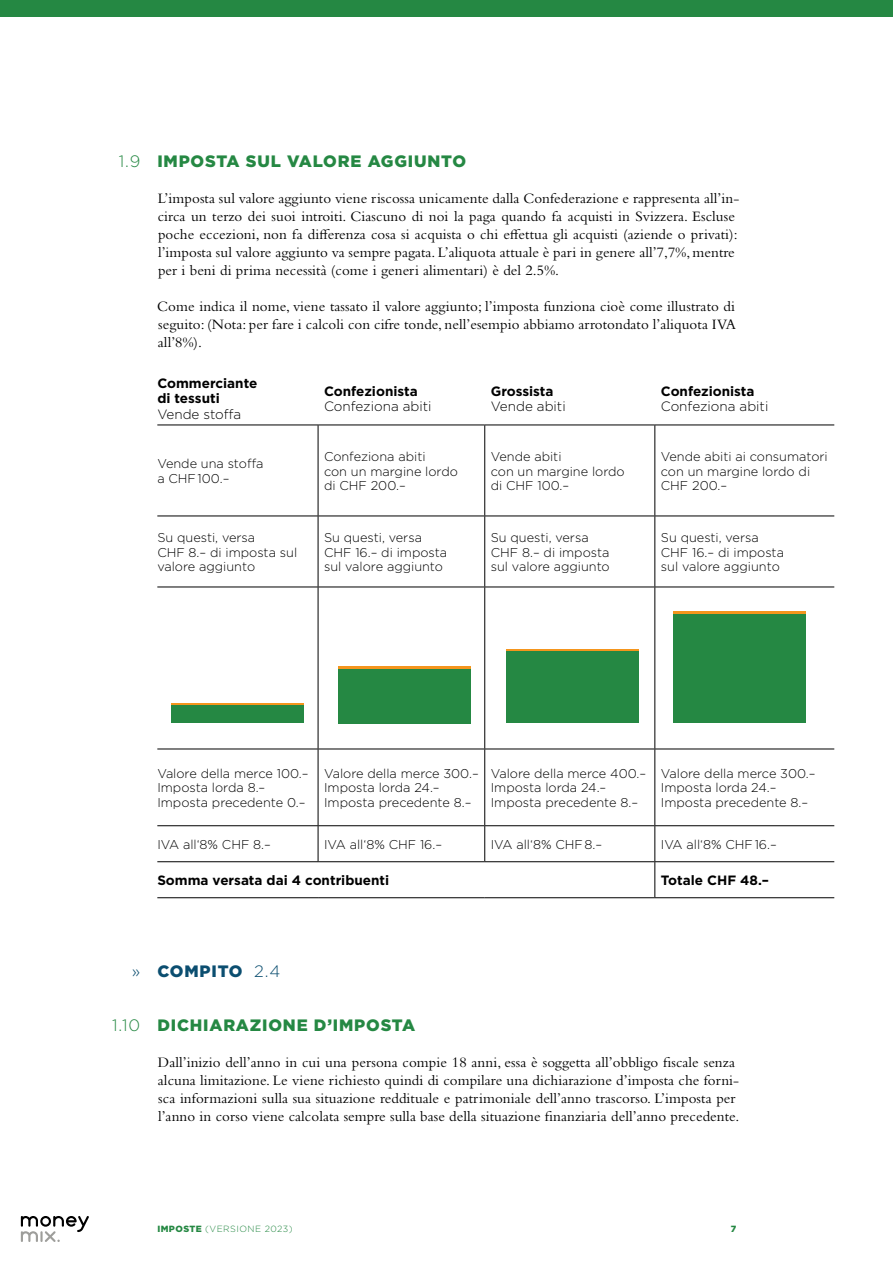
<style>
.page{position:relative;width:893px;height:1263px;background:#fff}
.page>*{position:absolute;margin:0;border:0;box-sizing:border-box;transform-origin:0 0}
.t1{font:900 16.5px "Gotham";letter-spacing:.05em;color:#258843}
.t2{font:900 16.5px "Gotham";letter-spacing:.05em;color:#0b4e70}
.t3{font:300 16.5px "Gotham";color:#258843}
.t4{font:300 16.5px "Gotham";color:#0b4e70}
.t5{font:15px/18px "Bembo Std";letter-spacing:.005em;color:#000}
.t6{font:700 13.5px/15.5px "Gotham";color:#000}
.t7{font:300 13.5px "Gotham";color:#000}
.t8{font:300 12.75px/14.7px "Gotham";color:#000}
.t9{font:300 9px "Gotham";letter-spacing:.05em;color:#258843}
.t10{font:900 9px "Gotham";color:#258843}
.s1{font-weight:300}
.s2{font-weight:900}
</style>
<div class="page">
<div style="left:0;top:0;width:893px;height:17px;background:#258843"></div>
<svg style="left:21px;top:1216px;width:68px;height:26px"></svg>
<svg style="left:157px;top:424px;width:677px;height:473px"></svg>
<hr style="left:157px;top:425px;width:161px;height:1px;background:#000">
<hr style="left:318px;top:425px;width:1px;height:91px;background:#000">
<hr style="left:484px;top:425px;width:1px;height:91px;background:#000">
<hr style="left:654px;top:425px;width:1px;height:91px;background:#000">
<hr style="left:157px;top:516px;width:161px;height:1px;background:#000">
<hr style="left:318px;top:516px;width:167px;height:1px;background:#000">
<hr style="left:318px;top:516px;width:1px;height:71px;background:#000">
<hr style="left:485px;top:516px;width:170px;height:1px;background:#000">
<hr style="left:484px;top:516px;width:1px;height:71px;background:#000">
<hr style="left:655px;top:516px;width:179px;height:1px;background:#000">
<hr style="left:654px;top:516px;width:1px;height:71px;background:#000">
<hr style="left:157px;top:587px;width:161px;height:1px;background:#000">
<hr style="left:318px;top:587px;width:167px;height:1px;background:#000">
<hr style="left:318px;top:587px;width:1px;height:162px;background:#000">
<hr style="left:485px;top:587px;width:170px;height:1px;background:#000">
<hr style="left:484px;top:587px;width:1px;height:162px;background:#000">
<hr style="left:655px;top:587px;width:179px;height:1px;background:#000">
<hr style="left:654px;top:587px;width:1px;height:162px;background:#000">
<hr style="left:157px;top:749px;width:161px;height:1px;background:#000">
<hr style="left:318px;top:749px;width:167px;height:1px;background:#000">
<hr style="left:318px;top:749px;width:1px;height:76px;background:#000">
<hr style="left:485px;top:749px;width:170px;height:1px;background:#000">
<hr style="left:484px;top:749px;width:1px;height:76px;background:#000">
<hr style="left:655px;top:749px;width:179px;height:1px;background:#000">
<hr style="left:654px;top:749px;width:1px;height:76px;background:#000">
<hr style="left:157px;top:825px;width:161px;height:1px;background:#000">
<hr style="left:318px;top:825px;width:167px;height:1px;background:#000">
<hr style="left:318px;top:826px;width:1px;height:35px;background:#000">
<hr style="left:485px;top:825px;width:170px;height:1px;background:#000">
<hr style="left:484px;top:826px;width:1px;height:35px;background:#000">
<hr style="left:655px;top:825px;width:179px;height:1px;background:#000">
<hr style="left:654px;top:826px;width:1px;height:35px;background:#000">
<hr style="left:157px;top:861px;width:161px;height:1px;background:#000">
<hr style="left:318px;top:861px;width:167px;height:1px;background:#000">
<hr style="left:485px;top:861px;width:170px;height:1px;background:#000">
<hr style="left:655px;top:861px;width:179px;height:1px;background:#000">
<hr style="left:654px;top:862px;width:1px;height:35px;background:#000">
<hr style="left:157px;top:897px;width:161px;height:1px;background:#000">
<hr style="left:318px;top:897px;width:167px;height:1px;background:#000">
<hr style="left:485px;top:897px;width:170px;height:1px;background:#000">
<hr style="left:655px;top:897px;width:179px;height:1px;background:#000">
<hr style="left:318px;top:425px;width:167px;height:1px;background:#000">
<hr style="left:485px;top:425px;width:170px;height:1px;background:#000">
<hr style="left:655px;top:425px;width:179px;height:1px;background:#000">
<div style="left:171px;top:705px;width:132px;height:18px;background:#258843"></div>
<hr style="left:171px;top:703px;width:132px;height:2px;background:#f4951d">
<div style="left:338px;top:669px;width:133px;height:54px;background:#258843"></div>
<hr style="left:338px;top:666px;width:133px;height:3px;background:#f4951d">
<div style="left:673px;top:614px;width:133px;height:108px;background:#258843"></div>
<hr style="left:673px;top:611px;width:133px;height:3px;background:#f4951d">
<div style="left:506px;top:651px;width:133px;height:72px;background:#258843"></div>
<hr style="left:506px;top:649px;width:133px;height:2px;background:#f4951d">
<p class="t3" style="left:119px;top:151px;width:23px">1.9</p>
<p class="t1" style="left:157px;top:150px;width:310px">IMPOSTA SUL VALORE AGGIUNTO</p>
<p class="t5" style="left:158px;top:189px;width:583px">L’imposta sul valore aggiunto viene riscossa unicamente dalla Confederazione e rappresenta all’in&shy;circa un terzo dei suoi introiti. Ciascuno di noi la paga quando fa acquisti in Svizzera. Escluse poche eccezioni, non fa differenza cosa si acquista o chi effettua gli acquisti (aziende o privati): l’imposta sul valore aggiunto va sempre pagata. L’aliquota attuale è pari in genere all’7,7%, mentre per i beni di prima necessità (come i generi alimentari) è del 2.5%.</p>
<p class="t5" style="left:157px;top:297px;width:580px;text-align:justify">Come indica il nome, viene tassato il valore aggiunto; l’imposta funziona cioè come illustrato di seguito: (Nota: per fare i calcoli con cifre tonde, nell’esempio abbiamo arrotondato l’aliquota IVA all’8%).</p>
<p class="t6" style="left:157px;top:375px;width:102px">Commerciante di tessuti</p>
<p class="t7" style="left:157px;top:405px;width:85px">Vende stoffa</p>
<p class="t6" style="left:324px;top:383px;width:95px">Confezionista</p>
<p class="t7" style="left:324px;top:398px;width:109px">Confeziona abiti</p>
<p class="t6" style="left:491px;top:383px;width:64px">Grossista</p>
<p class="t7" style="left:491px;top:398px;width:76px">Vende abiti</p>
<p class="t6" style="left:661px;top:383px;width:95px">Confezionista</p>
<p class="t7" style="left:661px;top:398px;width:109px">Confeziona abiti</p>
<p class="t8" style="left:157px;top:456px;width:108px">Vende una stoffa a CHF 100.–</p>
<p class="t8" style="left:324px;top:449px;width:135px">Confeziona abiti<br>con un margine lordo di CHF 200.–</p>
<p class="t8" style="left:491px;top:449px;width:135px">Vende abiti<br>con un margine lordo di CHF 100.–</p>
<p class="t8" style="left:661px;top:449px;width:168px">Vende abiti ai consumatori con un margine lordo di<br>CHF 200.–</p>
<p class="t8" style="left:157px;top:530px;width:141px">Su questi, versa<br>CHF 8.– di imposta sul valore aggiunto</p>
<p class="t8" style="left:324px;top:530px;width:125px">Su questi, versa<br>CHF 16.– di imposta sul valore aggiunto</p>
<p class="t8" style="left:491px;top:530px;width:120px">Su questi, versa<br>CHF 8.– di imposta sul valore aggiunto</p>
<p class="t8" style="left:661px;top:530px;width:125px">Su questi, versa<br>CHF 16.– di imposta sul valore aggiunto</p>
<p class="t8" style="left:157px;top:765px;width:153px">Valore della merce 100.–<br>Imposta lorda 8.–<br>Imposta precedente 0.–</p>
<p class="t8" style="left:324px;top:765px;width:156px">Valore della merce 300.–<br>Imposta lorda 24.–<br>Imposta precedente 8.–</p>
<p class="t8" style="left:491px;top:765px;width:157px">Valore della merce 400.–<br>Imposta lorda 24.–<br>Imposta precedente 8.–</p>
<p class="t8" style="left:661px;top:765px;width:156px">Valore della merce 300.–<br>Imposta lorda 24.–<br>Imposta precedente 8.–</p>
<p class="t8" style="left:157px;top:837px;width:115px">IVA all‘8% CHF 8.–</p>
<p class="t8" style="left:324px;top:837px;width:120px">IVA all‘8% CHF 16.–</p>
<p class="t8" style="left:491px;top:837px;width:113px">IVA all‘8% CHF 8.–</p>
<p class="t8" style="left:661px;top:837px;width:117px">IVA all‘8% CHF 16.–</p>
<p class="t6" style="left:157px;top:872px;width:233px">Somma versata dai 4 contribuenti</p>
<p class="t6" style="left:661px;top:872px;width:110px">Totale CHF 48.–</p>
<p class="t4" style="left:132px;top:961px;width:10px">»</p>
<p class="t3" style="left:112px;top:1015px;width:30px">1.10</p>
<p class="t2" style="left:157px;top:960px;width:125px">COMPITO <span class="s1">2.4</span></p>
<p class="t1" style="left:157px;top:1014px;width:259px">DICHIARAZIONE D’IMPOSTA</p>
<p class="t5" style="left:158px;top:1053px;width:583px">Dall’inizio dell’anno in cui una persona compie 18 anni, essa è soggetta all’obbligo fiscale senza alcuna limitazione. Le viene richiesto quindi di compilare una dichiarazione d’imposta che forni&shy;sca informazioni sulla sua situazione reddituale e patrimoniale dell’anno trascorso. L’imposta per l’anno in corso viene calcolata sempre sulla base della situazione finanziaria dell’anno precedente.</p>
<p class="t9" style="left:157px;top:1223px;width:137px"><span class="s2">IMPOSTE</span> (VERSIONE 2023)</p>
<p class="t10" style="left:731px;top:1223px;width:7px">7</p>
</div>
